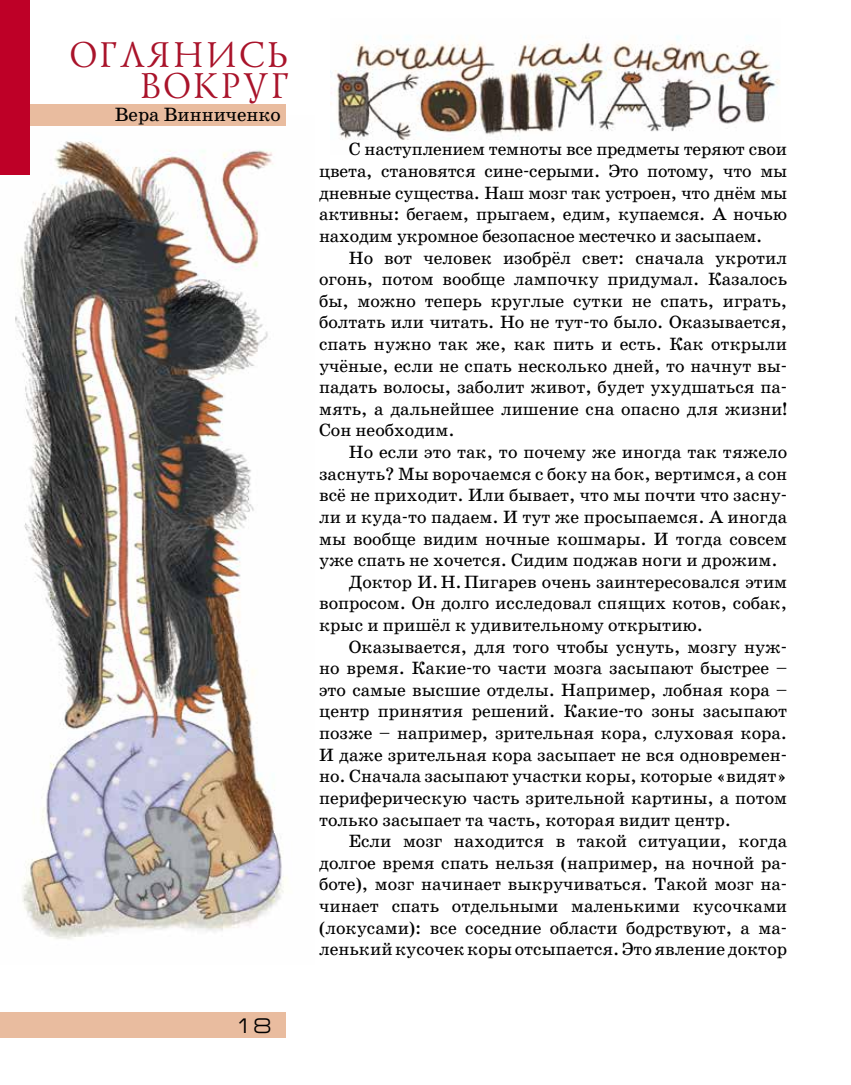
<style>
.page{position:relative;width:851px;height:1085px;background:#fff}
.page>*{position:absolute;margin:0;border:0;box-sizing:border-box;transform-origin:0 0}
.t1{font:36.6px/31px "Lazurski C";letter-spacing:.08em;color:#a9132a;text-align:right}
.t2{font:21px "Europe Ext";color:#000}
.t3{font:19.5px "School Book C";color:#000}
.t4{font:18px/21.6px "School Book C";color:#000;text-align:justify}
</style>
<div class="page">
<div style="left:0;top:1012px;width:285px;height:25px;background:#e9bc9f"></div>
<img style="left:330px;top:36px;width:450px;height:104px">
<img style="left:0;top:116px;width:286px;height:824px">
<div style="left:0;top:104px;width:285px;height:21px;background:#e9bc9f"></div>
<div style="left:0;top:0;width:30px;height:174px;background:#be0027"></div>
<h1 class="t1" style="left:68px;top:38px;width:220px">ОГЛЯНИСЬ<br>ВОКРУГ</h1>
<p class="t3" style="left:115px;top:104px;width:167px">Вера Винниченко</p>
<p class="t2" style="left:235px;top:1013px;width:38px">18</p>
<p class="t4" style="left:319px;top:139px;width:469px;text-indent:30px">С наступлением темноты все предметы теряют свои цвета, становятся сине-серыми. Это потому, что мы дневные существа. Наш мозг так устроен, что днём мы активны: бегаем, прыгаем, едим, купаемся. А ночью находим укромное безопасное местечко и засыпаем.</p>
<p class="t4" style="left:319px;top:247px;width:469px;text-indent:30px">Но вот человек изобрёл свет: сначала укротил огонь, потом вообще лампочку придумал. Казалось бы, можно теперь круглые сутки не спать, играть, болтать или читать. Но не тут-то было. Оказывается, спать нужно так же, как пить и есть. Как открыли учёные, если не спать несколько дней, то начнут вы&shy;падать волосы, заболит живот, будет ухудшаться па&shy;мять, а дальнейшее лишение сна опасно для жизни!<br>Сон необходим.</p>
<p class="t4" style="left:349px;top:441px;width:439px">Но если это так, то почему же иногда так тяжело</p>
<p class="t4" style="left:319px;top:463px;width:469px">заснуть? Мы ворочаемся с боку на бок, вертимся, а сон</p>
<p class="t4" style="left:319px;top:484px;width:469px">всё не приходит. Или бывает, что мы почти что засну-</p>
<p class="t4" style="left:319px;top:506px;width:469px">ли и куда-то падаем. И тут же просыпаемся. А иногда</p>
<p class="t4" style="left:319px;top:527px;width:469px">мы вообще видим ночные кошмары. И тогда совсем</p>
<p class="t4" style="left:319px;top:549px;width:460px">уже спать не хочется. Сидим поджав ноги и дрожим.</p>
<p class="t4" style="left:349px;top:571px;width:439px">Доктор И.Н.Пигарев очень заинтересовался этим</p>
<p class="t4" style="left:319px;top:592px;width:469px">вопросом. Он долго исследовал спящих котов, собак,</p>
<p class="t4" style="left:319px;top:614px;width:385px">крыс и пришёл к удивительному открытию.</p>
<p class="t4" style="left:349px;top:635px;width:439px">Оказывается, для того чтобы уснуть, мозгу нуж-</p>
<p class="t4" style="left:319px;top:657px;width:469px">но время. Какие-то части мозга засыпают быстрее –</p>
<p class="t4" style="left:319px;top:679px;width:469px">это самые высшие отделы. Например, лобная кора –</p>
<p class="t4" style="left:319px;top:700px;width:469px">центр принятия решений. Какие-то зоны засыпают</p>
<p class="t4" style="left:319px;top:722px;width:469px">позже – например, зрительная кора, слуховая кора.</p>
<p class="t4" style="left:319px;top:743px;width:469px">И даже зрительная кора засыпает не вся одновремен-</p>
<p class="t4" style="left:319px;top:765px;width:469px">но. Сначала засыпают участки коры, которые «видят»</p>
<p class="t4" style="left:319px;top:787px;width:469px">периферическую часть зрительной картины, а потом</p>
<p class="t4" style="left:319px;top:808px;width:413px">только засыпает та часть, которая видит центр.</p>
<p class="t4" style="left:349px;top:830px;width:439px">Если мозг находится в такой ситуации, когда</p>
<p class="t4" style="left:319px;top:851px;width:469px">долгое время спать нельзя (например, на ночной ра-</p>
<p class="t4" style="left:319px;top:873px;width:469px">боте), мозг начинает выкручиваться. Такой мозг на-</p>
<p class="t4" style="left:319px;top:895px;width:469px">чинает спать отдельными маленькими кусочками</p>
<p class="t4" style="left:319px;top:916px;width:469px">(локусами): все соседние области бодрствуют, а ма-</p>
<p class="t4" style="left:319px;top:938px;width:469px">ленький кусочек коры отсыпается. Это явление доктор</p>
</div>
